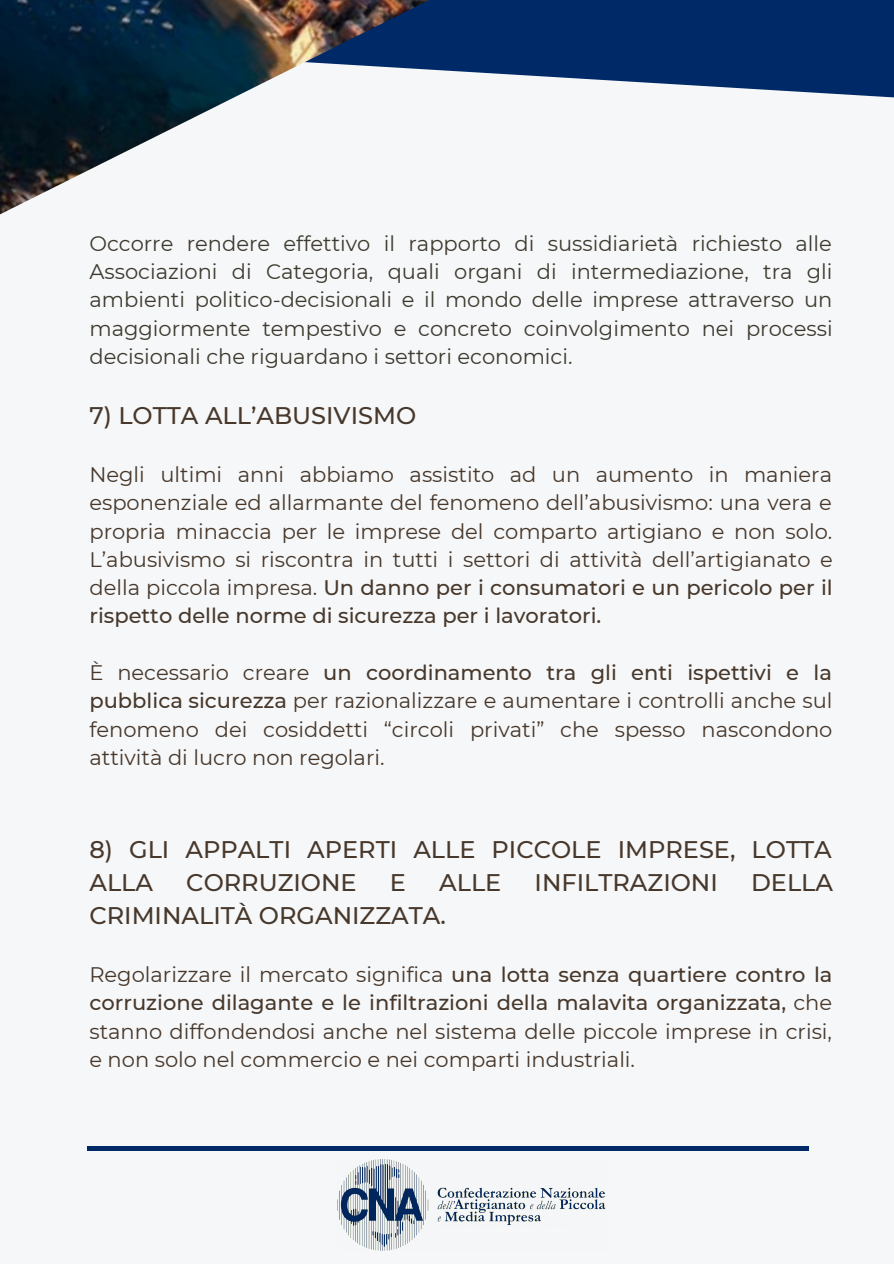
<style>
.page{position:relative;width:894px;height:1264px;background:#fff}
.page>*{position:absolute;margin:0;border:0;box-sizing:border-box;transform-origin:0 0}
.t1{font:500 24px/33px "Montserrat";color:#47382b}
.t2{font:21px/28.3px "Montserrat";color:#47382b;text-align:justify}
.t3{font:21px/28.3px "Montserrat";color:#3e3a2f;text-align:justify}
.s1{font-weight:500}
</style>
<div class="page">
<div style="left:0;top:0;width:893px;height:1263px;background:#f6f7f9"></div>
<img style="left:0;top:0;width:893px;height:215px">
<hr style="left:87px;top:1146px;width:721px;height:4px;background:#002a67">
<img style="left:337px;top:1159px;width:269px;height:91px">
<p class="t3" style="left:89px;top:229px;width:744px">Occorre rendere effettivo il rapporto di sussidiarietà richiesto alle Associazioni di Categoria, quali organi di intermediazione, tra gli ambienti politico-decisionali e il mondo delle imprese attraverso un maggiormente tempestivo e concreto coinvolgimento nei processi decisionali che riguardano i settori economici.</p>
<p class="t1" style="left:89px;top:398px;width:328px">7) LOTTA ALL’ABUSIVISMO</p>
<p class="t2" style="left:89px;top:460px;width:744px">Negli ultimi anni abbiamo assistito ad un aumento in maniera esponenziale ed allarmante del fenomeno dell’abusivismo: una vera e propria minaccia per le imprese del comparto artigiano e non solo.<br>L’abusivismo si riscontra in tutti i settori di attività dell’artigianato e della piccola impresa. <span class="s1">Un danno per i consumatori e un pericolo per il rispetto delle norme di sicurezza per i lavoratori.</span></p>
<p class="t2" style="left:89px;top:658px;width:744px">È necessario creare <span class="s1">un coordinamento tra gli enti ispettivi e la pubblica sicurezza</span> per razionalizzare e aumentare i controlli anche sul fenomeno dei cosiddetti “circoli privati” che spesso nascondono attività di lucro non regolari.</p>
<p class="t1" style="left:89px;top:832px;width:743px">8) GLI APPALTI APERTI ALLE PICCOLE IMPRESE, LOTTA<br>ALLA</p>
<p class="t1" style="left:186px;top:865px;width:172px">CORRUZIONE</p>
<p class="t1" style="left:390px;top:865px;width:18px">E</p>
<p class="t1" style="left:439px;top:865px;width:64px">ALLE</p>
<p class="t1" style="left:534px;top:865px;width:185px">INFILTRAZIONI</p>
<p class="t1" style="left:750px;top:865px;width:83px">DELLA</p>
<p class="t1" style="left:89px;top:898px;width:358px">CRIMINALITÀ ORGANIZZATA.</p>
<p class="t2" style="left:89px;top:960px;width:744px">Regolarizzare il mercato significa <span class="s1">una lotta senza quartiere contro la corruzione dilagante e le infiltrazioni della malavita organizzata,</span> che stanno diffondendosi anche nel sistema delle piccole imprese in crisi, e non solo nel commercio e nei comparti industriali.</p>
</div>
